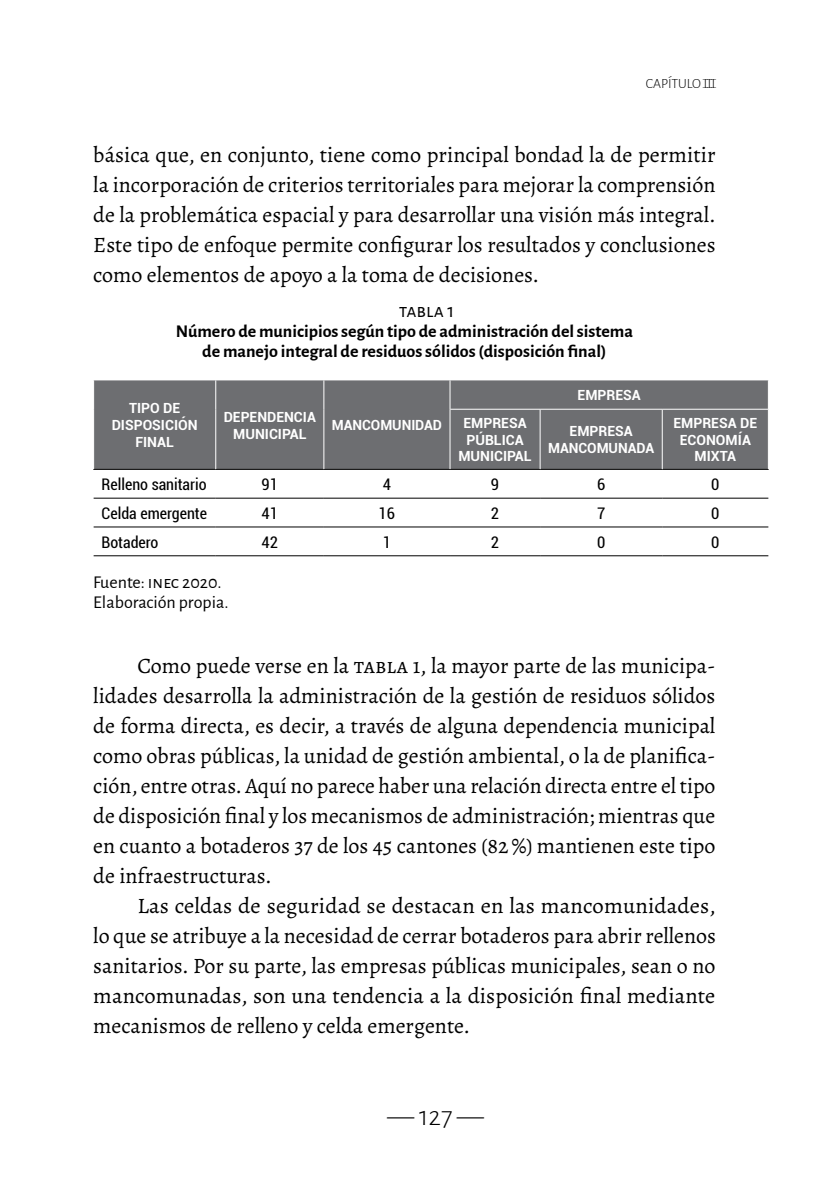
<style>
.page{position:relative;width:840px;height:1191px;background:#fff}
.page>*{position:absolute;margin:0;border:0;box-sizing:border-box;transform-origin:0 0}
.t1{font:300 28px "Alegreya Sans";color:#000}
.t2{font:22px/30px "Alegreya";color:#000;text-align:justify}
.t3{font:20px "Alegreya Sans";color:#000}
.t4{font:700 18px/20px "Alegreya Sans";color:#000;text-align:center}
.t5{font:18px/19.8px "Alegreya Sans";color:#000}
.t6{font:condensed 16px "Roboto";color:#000}
.t7{font:700 14px/16.8px "Roboto";color:#fff;text-align:center}
.t8{font:300 14px "Alegreya Sans";color:#000}
</style>
<div class="page">
<div style="left:94px;top:380px;width:673px;height:89px;background:#6d6e71"></div>
<hr style="left:450px;top:498px;width:90px;height:1px;background:#000">
<hr style="left:540px;top:498px;width:122px;height:1px;background:#000">
<hr style="left:662px;top:498px;width:106px;height:1px;background:#000">
<hr style="left:94px;top:526px;width:122px;height:1px;background:#000">
<hr style="left:216px;top:526px;width:108px;height:1px;background:#000">
<hr style="left:324px;top:526px;width:126px;height:1px;background:#000">
<hr style="left:450px;top:526px;width:90px;height:1px;background:#000">
<hr style="left:540px;top:526px;width:122px;height:1px;background:#000">
<hr style="left:662px;top:526px;width:106px;height:1px;background:#000">
<hr style="left:94px;top:498px;width:122px;height:1px;background:#000">
<hr style="left:450px;top:469px;width:90px;height:1px;background:#000">
<hr style="left:540px;top:469px;width:122px;height:1px;background:#000">
<hr style="left:662px;top:469px;width:106px;height:1px;background:#000">
<hr style="left:94px;top:555px;width:122px;height:1px;background:#000">
<hr style="left:216px;top:555px;width:108px;height:1px;background:#000">
<hr style="left:324px;top:555px;width:126px;height:1px;background:#000">
<hr style="left:450px;top:555px;width:90px;height:1px;background:#000">
<hr style="left:540px;top:555px;width:122px;height:1px;background:#000">
<hr style="left:662px;top:555px;width:106px;height:1px;background:#000">
<hr style="left:216px;top:469px;width:108px;height:1px;background:#000">
<hr style="left:216px;top:498px;width:108px;height:1px;background:#000">
<hr style="left:324px;top:469px;width:126px;height:1px;background:#000">
<hr style="left:324px;top:498px;width:126px;height:1px;background:#000">
<hr style="left:93px;top:469px;width:123px;height:1px;background:#000">
<svg style="left:215px;top:380px;width:1px;height:29px"></svg>
<hr style="left:215px;top:409px;width:1px;height:60px;background:#fff">
<svg style="left:323px;top:380px;width:1px;height:29px"></svg>
<hr style="left:323px;top:409px;width:1px;height:60px;background:#fff">
<hr style="left:449px;top:409px;width:1px;height:60px;background:#fff">
<hr style="left:539px;top:409px;width:1px;height:60px;background:#fff">
<hr style="left:661px;top:409px;width:1px;height:60px;background:#fff">
<svg style="left:449px;top:380px;width:1px;height:29px"></svg>
<svg style="left:767px;top:380px;width:1px;height:29px"></svg>
<hr style="left:450px;top:409px;width:90px;height:1px;background:#fff">
<hr style="left:540px;top:409px;width:122px;height:1px;background:#fff">
<hr style="left:662px;top:409px;width:105px;height:1px;background:#fff">
<p class="t8" style="left:645px;top:74px;width:71px">CAPÍTULO III</p>
<p class="t2" style="left:93px;top:140px;width:623px">básica que, en conjunto, tiene como principal bondad la de permitir la incorporación de criterios territoriales para mejorar la comprensión de la problemática espacial y para desarrollar una visión más integral.<br>Este tipo de enfoque permite configurar los resultados y conclusiones como elementos de apoyo a la toma de decisiones.</p>
<p class="t3" style="left:398px;top:297px;width:57px">Tabla 1</p>
<p class="t4" style="left:176px;top:320px;width:458px">Número de municipios según tipo de administración del sistema de manejo integral de residuos sólidos (disposición final)</p>
<p class="t7" style="left:112px;top:399px;width:87px">TIPO DE<br>DISPOSICIÓN<br>FINAL</p>
<p class="t7" style="left:224px;top:408px;width:93px">DEPENDENCIA<br>MUNICIPAL</p>
<p class="t7" style="left:332px;top:416px;width:112px">MANCOMUNIDAD</p>
<p class="t7" style="left:577px;top:386px;width:65px">EMPRESA</p>
<p class="t7" style="left:458px;top:414px;width:75px">EMPRESA<br>PÚBLICA<br>MUNICIPAL</p>
<p class="t7" style="left:548px;top:422px;width:108px">EMPRESA<br>MANCOMUNADA</p>
<p class="t7" style="left:673px;top:414px;width:85px">EMPRESA DE<br>ECONOMÍA<br>MIXTA</p>
<p class="t6" style="left:102px;top:473px;width:106px">Relleno sanitario</p>
<p class="t6" style="left:261px;top:473px;width:18px">91</p>
<p class="t6" style="left:382px;top:473px;width:10px">4</p>
<p class="t6" style="left:490px;top:473px;width:10px">9</p>
<p class="t6" style="left:596px;top:473px;width:10px">6</p>
<p class="t6" style="left:710px;top:473px;width:10px">0</p>
<p class="t6" style="left:102px;top:502px;width:107px">Celda emergente</p>
<p class="t6" style="left:261px;top:502px;width:18px">41</p>
<p class="t6" style="left:378px;top:502px;width:18px">16</p>
<p class="t6" style="left:490px;top:502px;width:10px">2</p>
<p class="t6" style="left:596px;top:502px;width:10px">7</p>
<p class="t6" style="left:710px;top:502px;width:10px">0</p>
<p class="t6" style="left:101px;top:531px;width:58px">Botadero</p>
<p class="t6" style="left:261px;top:531px;width:18px">42</p>
<p class="t6" style="left:382px;top:531px;width:10px">1</p>
<p class="t6" style="left:490px;top:531px;width:10px">2</p>
<p class="t6" style="left:596px;top:531px;width:10px">0</p>
<p class="t6" style="left:710px;top:531px;width:10px">0</p>
<p class="t5" style="left:93px;top:571px;width:137px">Fuente: INEC 2020.<br>Elaboración propia.</p>
<p class="t2" style="left:137px;top:650px;width:239px">Como puede verse en la Tabla</p>
<p class="t2" style="left:93px;top:650px;width:623px;text-indent:319px">1, la mayor parte de las municipa&shy;lidades desarrolla la administración de la gestión de residuos sólidos de forma directa, es decir, a través de alguna dependencia municipal como obras públicas, la unidad de gestión ambiental, o la de planifica&shy;ción, entre otras. Aquí no parece haber una relación directa entre el tipo de disposición final y los mecanismos de administración; mientras que en cuanto a botaderos 37 de los 45 cantones (82 %) mantienen este tipo de infraestructuras.</p>
<p class="t2" style="left:93px;top:890px;width:623px;text-indent:44px">Las celdas de seguridad se destacan en las mancomunidades, lo que se atribuye a la necesidad de cerrar botaderos para abrir rellenos sanitarios. Por su parte, las empresas públicas municipales, sean o no mancomunadas, son una tendencia a la disposición final mediante mecanismos de relleno y celda emergente.</p>
<p class="t1" style="left:387px;top:1097px;width:98px">— 127 —</p>
</div>
